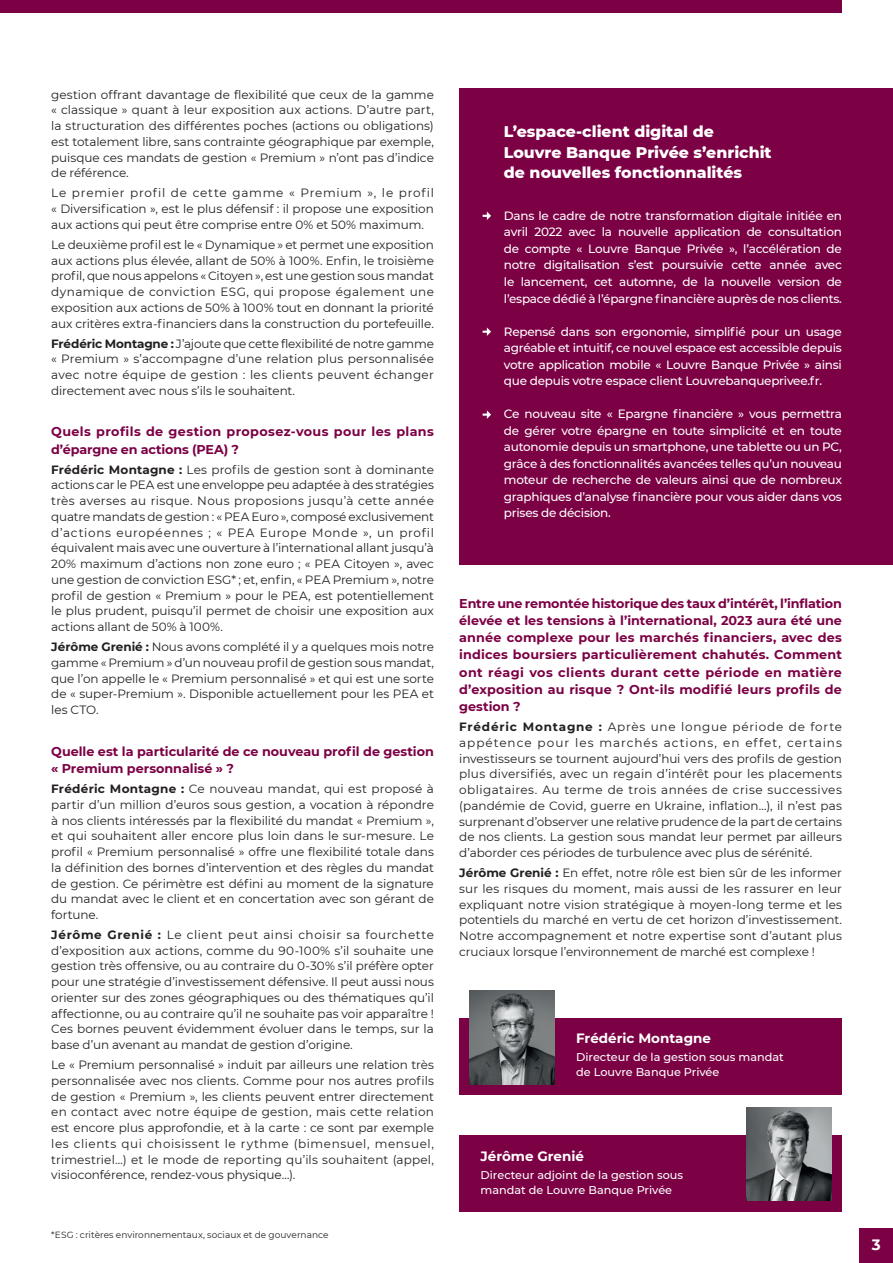
<style>
.page{position:relative;width:893px;height:1263px;background:#fff}
.page>*{position:absolute;margin:0;border:0;box-sizing:border-box;transform-origin:0 0}
.t1{font:800 15.75px/20.2px "Montserrat";color:#fff}
.t2{font:700 15px "Montserrat";color:#fff}
.t3{font:700 13.5px "Montserrat";color:#fff}
.t4{font:700 12.75px/17.2px "Montserrat";letter-spacing:.005em;color:#7b0044}
.t5{font:700 12.75px/17.2px "Montserrat";letter-spacing:.025em;color:#7b0044}
.t6{font:12px/15.8px "Montserrat";letter-spacing:-.005em;color:#231f20;text-align:justify}
.t7{font:500 12px/16.5px "Montserrat";letter-spacing:-.02em;color:#fff;text-align:justify}
.t8{font:500 11.25px/15px "Montserrat";color:#fff}
.t9{font:9px "Montserrat";letter-spacing:.005em;color:#231f20}
.s1{font-weight:700}
</style>
<div class="page">
<div style="left:0;top:0;width:842px;height:13px;background:#7b0044"></div>
<div style="left:459px;top:89px;width:434px;height:476px;background:#7b0044"></div>
<svg style="left:483px;top:212px;width:8px;height:8px"></svg>
<svg style="left:483px;top:327px;width:8px;height:9px"></svg>
<svg style="left:483px;top:410px;width:8px;height:9px"></svg>
<div style="left:459px;top:1135px;width:383px;height:76px;background:#7b0044"></div>
<img style="left:746px;top:1107px;width:85px;height:94px">
<div style="left:459px;top:1018px;width:383px;height:77px;background:#7b0044"></div>
<img style="left:470px;top:991px;width:85px;height:93px">
<div style="left:859px;top:1229px;width:34px;height:34px;background:#7b0044"></div>
<p class="t6" style="left:51px;top:86px;width:384px">gestion offrant davantage de flexibilité que ceux de la gamme « classique » quant à leur exposition aux actions. D’autre part, la structuration des différentes poches (actions ou obligations) est totalement libre, sans contrainte géographique par exemple, puisque ces mandats de gestion « Premium » n’ont pas d’indice de référence.</p>
<p class="t6" style="left:51px;top:185px;width:384px">Le premier profil de cette gamme « Premium », le profil « Diversification », est le plus défensif : il propose une exposition aux actions qui peut être comprise entre 0% et 50% maximum.</p>
<p class="t6" style="left:51px;top:236px;width:384px">Le deuxième profil est le « Dynamique » et permet une exposition aux actions plus élevée, allant de 50% à 100%. Enfin, le troisième profil, que nous appelons « Citoyen », est une gestion sous mandat dynamique de conviction ESG, qui propose également une exposition aux actions de 50% à 100% tout en donnant la priorité aux critères extra-financiers dans la construction du portefeuille.</p>
<p class="t6" style="left:51px;top:335px;width:384px"><span class="s1">Frédéric Montagne :</span> J’ajoute que cette flexibilité de notre gamme « Premium » s’accompagne d’une relation plus personnalisée avec notre équipe de gestion : les clients peuvent échanger directement avec nous s’ils le souhaitent.</p>
<p class="t5" style="left:51px;top:423px;width:384px">Quels profils de gestion proposez-vous pour les plans d’épargne en actions (PEA) ?</p>
<p class="t6" style="left:51px;top:461px;width:384px"><span class="s1">Frédéric Montagne :</span> Les profils de gestion sont à dominante actions car le PEA est une enveloppe peu adaptée à des stratégies très averses au risque. Nous proposions jusqu’à cette année quatre mandats de gestion : « PEA Euro », composé exclusivement d’actions européennes ; « PEA Europe Monde », un profil équivalent mais avec une ouverture à l’international allant jusqu’à 20% maximum d’actions non zone euro ; « PEA Citoyen », avec une gestion de conviction ESG* ; et, enfin, « PEA Premium », notre profil de gestion « Premium » pour le PEA, est potentiellement le plus prudent, puisqu’il permet de choisir une exposition aux actions allant de 50% à 100%.</p>
<p class="t6" style="left:51px;top:639px;width:384px"><span class="s1">Jérôme Grenié :</span> Nous avons complété il y a quelques mois notre gamme « Premium » d’un nouveau profil de gestion sous mandat, que l’on appelle le « Premium personnalisé » et qui est une sorte de « super-Premium ». Disponible actuellement pour les PEA et les CTO.</p>
<p class="t4" style="left:51px;top:742px;width:384px">Quelle est la particularité de ce nouveau profil de gestion « Premium personnalisé » ?</p>
<p class="t6" style="left:51px;top:780px;width:384px"><span class="s1">Frédéric Montagne :</span> Ce nouveau mandat, qui est proposé à partir d’un million d’euros sous gestion, a vocation à répondre à nos clients intéressés par la flexibilité du mandat « Premium », et qui souhaitent aller encore plus loin dans le sur-mesure. Le profil « Premium personnalisé » offre une flexibilité totale dans la définition des bornes d’intervention et des règles du mandat de gestion. Ce périmètre est défini au moment de la signature du mandat avec le client et en concertation avec son gérant de fortune.</p>
<p class="t6" style="left:51px;top:926px;width:384px"><span class="s1">Jérôme Grenié :</span> Le client peut ainsi choisir sa fourchette d’exposition aux actions, comme du 90-100% s’il souhaite une gestion très offensive, ou au contraire du 0-30% s’il préfère opter pour une stratégie d’investissement défensive. Il peut aussi nous orienter sur des zones géographiques ou des thématiques qu’il affectionne, ou au contraire qu’il ne souhaite pas voir apparaître !<br>Ces bornes peuvent évidemment évoluer dans le temps, sur la base d’un avenant au mandat de gestion d’origine.</p>
<p class="t6" style="left:51px;top:1057px;width:384px">Le « Premium personnalisé » induit par ailleurs une relation très personnalisée avec nos clients. Comme pour nos autres profils de gestion « Premium », les clients peuvent entrer directement en contact avec notre équipe de gestion, mais cette relation est encore plus approfondie, et à la carte : ce sont par exemple les clients qui choisissent le rythme (bimensuel, mensuel, trimestriel…) et le mode de reporting qu’ils souhaitent (appel, visioconférence, rendez-vous physique…).</p>
<p class="t9" style="left:51px;top:1228px;width:279px">*ESG : critères environnementaux, sociaux et de gouvernance</p>
<h1 class="t1" style="left:504px;top:121px;width:269px">L’espace-client digital de<br>Louvre Banque Privée s’enrichit de nouvelles fonctionnalités</h1>
<p class="t7" style="left:504px;top:207px;width:340px">Dans le cadre de notre transformation digitale initiée en avril 2022 avec la nouvelle application de consultation de compte « Louvre Banque Privée », l’accélération de notre digitalisation s’est poursuivie cette année avec le lancement, cet automne, de la nouvelle version de l’espace dédié à l’épargne financière auprès de nos clients.</p>
<p class="t7" style="left:504px;top:322px;width:340px">Repensé dans son ergonomie, simplifié pour un usage agréable et intuitif, ce nouvel espace est accessible depuis votre application mobile « Louvre Banque Privée » ainsi que depuis votre espace client Louvrebanqueprivee.fr.</p>
<p class="t7" style="left:504px;top:405px;width:340px">Ce nouveau site « Epargne financière » vous permettra de gérer votre épargne en toute simplicité et en toute autonomie depuis un smartphone, une tablette ou un PC, grâce à des fonctionnalités avancées telles qu’un nouveau moteur de recherche de valeurs ainsi que de nombreux graphiques d’analyse financière pour vous aider dans vos prises de décision.</p>
<p class="t4" style="left:459px;top:594px;width:384px;text-align:justify">Entre une remontée historique des taux d’intérêt, l’inflation élevée et les tensions à l’international, 2023 aura été une année complexe pour les marchés financiers, avec des indices boursiers particulièrement chahutés. Comment ont réagi vos clients durant cette période en matière d’exposition au risque ? Ont-ils modifié leurs profils de gestion ?</p>
<p class="t6" style="left:459px;top:718px;width:384px"><span class="s1">Frédéric Montagne :</span> Après une longue période de forte appétence pour les marchés actions, en effet, certains investisseurs se tournent aujourd’hui vers des profils de gestion plus diversifiés, avec un regain d’intérêt pour les placements obligataires. Au terme de trois années de crise successives (pandémie de Covid, guerre en Ukraine, inflation…), il n’est pas surprenant d’observer une relative prudence de la part de certains de nos clients. La gestion sous mandat leur permet par ailleurs d’aborder ces périodes de turbulence avec plus de sérénité.</p>
<p class="t6" style="left:459px;top:864px;width:384px"><span class="s1">Jérôme Grenié :</span> En effet, notre rôle est bien sûr de les informer sur les risques du moment, mais aussi de les rassurer en leur expliquant notre vision stratégique à moyen-long terme et les potentiels du marché en vertu de cet horizon d’investissement.<br>Notre accompagnement et notre expertise sont d’autant plus cruciaux lorsque l’environnement de marché est complexe !</p>
<p class="t3" style="left:576px;top:1029px;width:136px">Frédéric Montagne</p>
<p class="t8" style="left:576px;top:1049px;width:209px">Directeur de la gestion sous mandat de Louvre Banque Privée</p>
<p class="t3" style="left:480px;top:1146px;width:105px">Jérôme Grenié</p>
<p class="t8" style="left:480px;top:1167px;width:204px">Directeur adjoint de la gestion sous mandat de Louvre Banque Privée</p>
<p class="t2" style="left:872px;top:1234px;width:10px">3</p>
</div>
